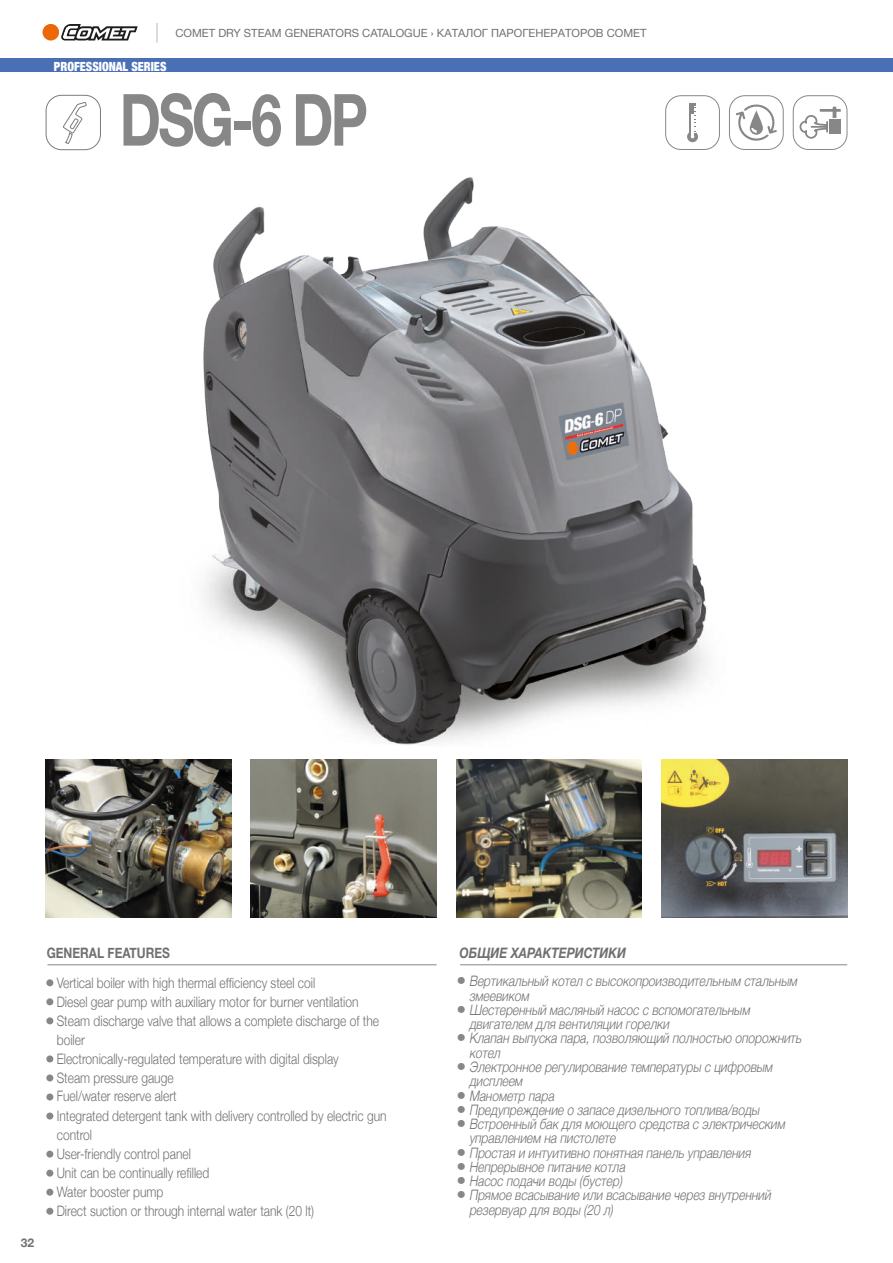
<style>
.page{position:relative;width:893px;height:1263px;background:#fff}
.page>*{position:absolute;margin:0;border:0;box-sizing:border-box;transform-origin:0 0}
.t1{font:700 72px "Helvetica Neue";color:#878787;scale:.78 1}
.t2{font:italic 300 14.4px/14.2px "Helvetica Neue";color:#70706f;scale:.83 1}
.t3{font:300 14.4px/19px "Helvetica Neue";color:#70706f;scale:.83 1}
.t4{font:italic 700 14.4px "Helvetica Neue";color:#70706f;scale:.83 1}
.t5{font:700 14.4px "Helvetica Neue";color:#70706f;scale:.83 1}
.t6{font:900 condensed 12.6px "Helvetica Neue";color:#fff;scale:.96 1}
.t7{font:700 12px "Helvetica Neue";color:#70706f}
.t8{font:11.25px "Helvetica Neue";color:#70706f}
.s1{font-weight:400;font-style:normal;font-size:16.5px;color:#878787}
</style>
<div class="page">
<img style="left:149px;top:177px;width:578px;height:595px">
<hr style="left:47px;top:964px;width:390px;height:1px;background:#878787">
<hr style="left:460px;top:964px;width:387px;height:1px;background:#878787">
<div style="left:0;top:58px;width:893px;height:13px;background:#4970b5"></div>
<img style="left:46px;top:760px;width:185px;height:157px">
<img style="left:662px;top:760px;width:185px;height:157px">
<img style="left:251px;top:760px;width:186px;height:157px">
<img style="left:456px;top:760px;width:186px;height:157px">
<div style="left:46px;top:979px;width:7px;height:7px;background:#878787;border-radius:50%"></div>
<div style="left:46px;top:998px;width:7px;height:7px;background:#878787;border-radius:50%"></div>
<div style="left:46px;top:1017px;width:7px;height:7px;background:#878787;border-radius:50%"></div>
<div style="left:46px;top:1055px;width:7px;height:7px;background:#878787;border-radius:50%"></div>
<div style="left:46px;top:1074px;width:7px;height:7px;background:#878787;border-radius:50%"></div>
<div style="left:46px;top:1093px;width:7px;height:7px;background:#878787;border-radius:50%"></div>
<div style="left:46px;top:1112px;width:7px;height:7px;background:#878787;border-radius:50%"></div>
<div style="left:46px;top:1150px;width:7px;height:7px;background:#878787;border-radius:50%"></div>
<div style="left:46px;top:1169px;width:7px;height:7px;background:#878787;border-radius:50%"></div>
<div style="left:46px;top:1189px;width:7px;height:7px;background:#878787;border-radius:50%"></div>
<div style="left:46px;top:1208px;width:7px;height:7px;background:#878787;border-radius:50%"></div>
<div style="left:729px;top:95px;width:55px;height:55px;border:1px solid #878787;border-radius:15px"></div>
<svg style="left:736px;top:104px;width:41px;height:37px"></svg>
<div style="left:793px;top:95px;width:54px;height:55px;border:1px solid #878787;border-radius:15px"></div>
<svg style="left:799px;top:106px;width:42px;height:33px"></svg>
<div style="left:665px;top:95px;width:55px;height:55px;border:1px solid #878787;border-radius:15px"></div>
<div style="left:687px;top:131px;width:11px;height:11px;background:#878787;border-radius:50%"></div>
<div style="left:689px;top:103px;width:7px;height:33px;background:#878787"></div>
<svg style="left:691px;top:108px;width:5px;height:30px"></svg>
<div style="left:46px;top:95px;width:55px;height:55px;border:1px solid #7c7c7c;border-radius:16px"></div>
<svg style="left:63px;top:102px;width:24px;height:42px"></svg>
<svg style="left:61px;top:24px;width:77px;height:16px"></svg>
<div style="left:43px;top:24px;width:16px;height:17px;background:#ec6708;border-radius:50%"></div>
<svg style="left:157px;top:23px;width:1px;height:20px"></svg>
<p class="t6" style="left:54px;top:56px;width:119px">PROFESSIONAL SERIES</p>
<p class="t8" style="left:175px;top:25px;width:473px">COMET DRY STEAM GENERATORS CATALOGUE › КАТАЛОГ ПАРОГЕНЕРАТОРОВ COMET</p>
<h1 class="t1" style="left:120px;top:63px;width:320px">DSG-6 DP</h1>
<p class="t7" style="left:21px;top:1233px;width:15px">32</p>
<p class="t5" style="left:47px;top:941px;width:150px">GENERAL FEATURES</p>
<p class="t4" style="left:459px;top:941px;width:202px">ОБЩИЕ ХАРАКТЕРИСТИКИ</p>
<p class="t3" style="left:57px;top:973px;width:390px">Vertical boiler with high thermal efficiency steel coil<br>Diesel gear pump with auxiliary motor for burner ventilation Steam discharge valve that allows a complete discharge of the boiler<br>Electronically-regulated temperature with digital display<br>Steam pressure gauge</p>
<p class="t3" style="left:57px;top:1085px;width:399px;line-height:20.5px">Fuel/water reserve alert<br>Integrated detergent tank with delivery controlled by electric gun</p>
<p class="t3" style="left:57px;top:1125px;width:312px">control<br>User-friendly control panel<br>Unit can be continually refilled<br>Water booster pump<br>Direct suction or through internal water tank (20 lt)</p>
<p class="t2" style="left:469px;top:974px;width:400px;text-indent:-13px"><span class="s1">●</span> Вертикальный котел с высокопроизводительным стальным змеевиком</p>
<p class="t2" style="left:469px;top:1002px;width:343px;text-indent:-13px"><span class="s1">●</span> Шестеренный масляный насос с вспомогательным двигателем для вентиляции горелки</p>
<p class="t2" style="left:469px;top:1031px;width:405px;text-indent:-13px"><span class="s1">●</span> Клапан выпуска пара,позволяющий полностью опорожнить котел</p>
<p class="t2" style="left:469px;top:1059px;width:370px;text-indent:-13px"><span class="s1">●</span> Электронное регулирование температуры с цифровым дисплеем</p>
<p class="t2" style="left:456px;top:1088px;width:123px"><span class="s1">●</span> Манометр пара</p>
<p class="t2" style="left:456px;top:1102px;width:370px"><span class="s1">●</span> Предупреждение о запасе дизельного топлива/воды</p>
<p class="t2" style="left:469px;top:1116px;width:385px;text-indent:-13px"><span class="s1">●</span> Встроенный бак для моющего средства с электрическим управлением на пистолете</p>
<p class="t2" style="left:456px;top:1145px;width:360px"><span class="s1">●</span> Простая и интуитивно понятная панель управления</p>
<p class="t2" style="left:456px;top:1159px;width:208px"><span class="s1">●</span> Непрерывное питание котла</p>
<p class="t2" style="left:456px;top:1173px;width:201px"><span class="s1">●</span> Насос подачи воды (бустер)</p>
<p class="t2" style="left:469px;top:1188px;width:368px;text-indent:-13px"><span class="s1">●</span> Прямое всасывание или всасывание через внутренний резервуар для воды (20 л)</p>
</div>
